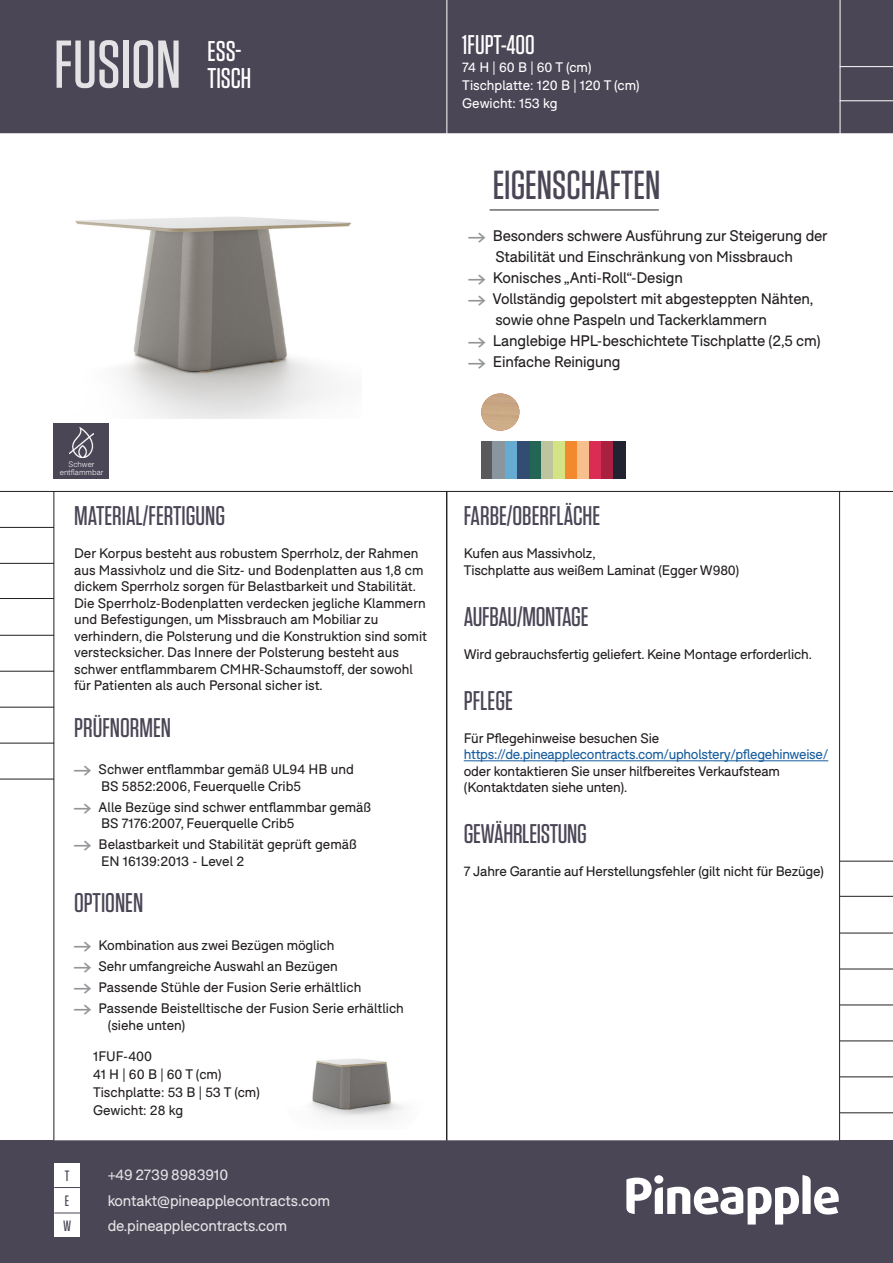
<style>
.page{position:relative;width:893px;height:1263px;background:#fff}
.page>*{position:absolute;margin:0;border:0;box-sizing:border-box;transform-origin:0 0}
.t1{font:500 67.5px "Tungsten";color:#fff}
.t2{font:500 40.5px "Tungsten";color:#4b4656}
.body_1_BLACK{font:500 28.5px "Tungsten";color:#fff}
.t3{font:500 27px "Tungsten";color:#4b4656}
.t4{font:500 27px "Tungsten";color:#fff}
.t5{font:15px/21px "F37 Bolton";letter-spacing:-.01em;color:#231f20;text-align:center}
.t6{font:15px "F37 Bolton";letter-spacing:-.01em;color:#fff}
.t7{font:500 15px "Tungsten";color:#4b4656}
.t8{font:13.5px/16.5px "F37 Bolton";color:#231f20}
.t9{font:13.5px "F37 Bolton";letter-spacing:-.02em;color:#175d9e}
.t10{font:13.5px "F37 Bolton";color:#fff}
.t11{font:300 7.8px "F37 Bolton";color:#fff}
.s1{font-family:"Pinearrow";color:#939598}
.s2{font-family:"Pinearrow";font-size:15px;color:#939598}
</style>
<div class="page">
<div style="left:1px;top:1px;width:891px;height:131px;background:#4b4656"></div>
<div style="left:0;top:0;width:893px;height:133px;border:2px solid #4b4656"></div>
<div style="left:1px;top:1141px;width:891px;height:121px;background:#4b4656"></div>
<div style="left:0;top:1140px;width:893px;height:123px;border:2px solid #4b4656"></div>
<hr style="left:840px;top:861px;width:53px;height:1px;background:#231f20">
<hr style="left:840px;top:1004px;width:53px;height:1px;background:#231f20">
<hr style="left:840px;top:933px;width:53px;height:1px;background:#231f20">
<hr style="left:840px;top:1076px;width:53px;height:1px;background:#231f20">
<hr style="left:840px;top:1040px;width:53px;height:1px;background:#231f20">
<hr style="left:840px;top:969px;width:53px;height:1px;background:#231f20">
<hr style="left:840px;top:1112px;width:53px;height:1px;background:#231f20">
<hr style="left:464px;top:760px;width:364px;height:1px;background:#175d9e">
<hr style="left:840px;top:896px;width:53px;height:1px;background:#231f20">
<svg style="left:626px;top:1175px;width:213px;height:49px"></svg>
<div style="left:654px;top:1175px;width:9px;height:9px;background:#fff;border-radius:50%"></div>
<div style="left:54px;top:1162px;width:26px;height:25px;background:#fff"></div>
<div style="left:54px;top:1187px;width:26px;height:25px;background:#fff"></div>
<svg style="left:54px;top:1187px;width:26px;height:1px"></svg>
<hr style="left:840px;top:491px;width:53px;height:1px;background:#231f20">
<hr style="left:490px;top:210px;width:169px;height:1px;background:#231f20">
<hr style="left:840px;top:0;width:1px;height:135px;background:#fff">
<hr style="left:840px;top:66px;width:53px;height:1px;background:#fff">
<hr style="left:840px;top:100px;width:53px;height:1px;background:#fff">
<hr style="left:446px;top:0;width:1px;height:134px;background:#fff">
<hr style="left:0;top:563px;width:54px;height:1px;background:#231f20">
<hr style="left:0;top:707px;width:54px;height:1px;background:#231f20">
<hr style="left:0;top:635px;width:54px;height:1px;background:#231f20">
<hr style="left:0;top:491px;width:54px;height:1px;background:#231f20">
<hr style="left:0;top:779px;width:54px;height:1px;background:#231f20">
<hr style="left:0;top:743px;width:54px;height:1px;background:#231f20">
<hr style="left:0;top:671px;width:54px;height:1px;background:#231f20">
<hr style="left:0;top:527px;width:54px;height:1px;background:#231f20">
<hr style="left:0;top:598px;width:54px;height:1px;background:#231f20">
<div style="left:54px;top:1212px;width:26px;height:25px;background:#fff"></div>
<svg style="left:54px;top:1212px;width:26px;height:1px"></svg>
<img style="left:75px;top:217px;width:276px;height:201px">
<div style="left:481px;top:442px;width:12px;height:37px;background:#5a5a5b"></div>
<div style="left:529px;top:442px;width:12px;height:37px;background:#246655"></div>
<div style="left:541px;top:442px;width:12px;height:37px;background:#bdc49e"></div>
<div style="left:493px;top:442px;width:12px;height:37px;background:#89969d"></div>
<div style="left:505px;top:442px;width:12px;height:37px;background:#65abd2"></div>
<div style="left:517px;top:442px;width:12px;height:37px;background:#334c71"></div>
<div style="left:553px;top:442px;width:12px;height:37px;background:#d5e387"></div>
<div style="left:565px;top:442px;width:12px;height:37px;background:#f2892c"></div>
<div style="left:577px;top:442px;width:13px;height:37px;background:#f6bf8d"></div>
<div style="left:590px;top:442px;width:12px;height:37px;background:#db2c53"></div>
<div style="left:602px;top:442px;width:12px;height:37px;background:#a82141"></div>
<div style="left:614px;top:442px;width:12px;height:37px;background:#232233"></div>
<div style="left:53px;top:423px;width:56px;height:56px;background:#4b4656"></div>
<img style="left:69px;top:427px;width:25px;height:31px">
<img style="left:481px;top:393px;width:38px;height:38px">
<img style="left:312px;top:1058px;width:92px;height:62px">
<h1 class="t1" style="left:54px;top:29px;width:129px">FUSION</h1>
<p class="body_1_BLACK" style="left:208px;top:36px;width:35px">ESS-</p>
<p class="body_1_BLACK" style="left:208px;top:63px;width:45px">TISCH</p>
<p class="t4" style="left:462px;top:30px;width:74px">1FUPT-400</p>
<p class="t10" style="left:462px;top:59px;width:131px">74 H | 60 B | 60 T (cm)</p>
<p class="t10" style="left:462px;top:77px;width:179px">Tischplatte: 120 B | 120 T (cm)</p>
<p class="t10" style="left:462px;top:95px;width:97px">Gewicht: 153 kg</p>
<p class="t2" style="left:493px;top:163px;width:169px">EIGENSCHAFTEN</p>
<p class="t5" style="left:468px;top:225px;width:361px"><span class="s1">A</span> Besonders schwere Ausführung zur Steigerung der<br>Stabilität und Einschränkung von Missbrauch</p>
<p class="t5" style="left:468px;top:267px;width:216px"><span class="s1">A</span> Konisches „Anti-Roll“-Design</p>
<p class="t5" style="left:495px;top:288px;width:319px;text-align:left;text-indent:-27px"><span class="s1">A</span> Vollständig gepolstert mit abgesteppten Nähten, sowie ohne Paspeln und Tackerklammern</p>
<p class="t5" style="left:468px;top:330px;width:354px"><span class="s1">A</span> Langlebige HPL-beschichtete Tischplatte (2,5 cm)</p>
<p class="t5" style="left:468px;top:351px;width:154px"><span class="s1">A</span> Einfache Reinigung</p>
<p class="t11" style="left:69px;top:460px;width:27px">Schwer</p>
<p class="t11" style="left:60px;top:468px;width:45px">entflammbar</p>
<p class="t3" style="left:74px;top:502px;width:152px">MATERIAL/FERTIGUNG</p>
<p class="t8" style="left:74px;top:545px;width:354px">Der Korpus besteht aus robustem Sperrholz, der Rahmen aus Massivholz und die Sitz- und Bodenplatten aus 1,8 cm dickem Sperrholz sorgen für Belastbarkeit und Stabilität.<br>Die Sperrholz-Bodenplatten verdecken jegliche Klammern und Befestigungen, um Missbrauch am Mobiliar zu verhindern, die Polsterung und die Konstruktion sind somit verstecksicher. Das Innere der Polsterung besteht aus schwer entflammbarem CMHR-Schaumstoff, der sowohl für Patienten als auch Personal sicher ist.</p>
<p class="t3" style="left:74px;top:713px;width:98px">PRÜFNORMEN</p>
<p class="t8" style="left:101px;top:761px;width:254px;text-indent:-27px"><span class="s2">A</span> Schwer entflammbar gemäß UL94 HB und<br>BS 5852:2006, Feuerquelle Crib5</p>
<p class="t8" style="left:101px;top:799px;width:271px;text-indent:-27px"><span class="s2">A</span> Alle Bezüge sind schwer entflammbar gemäß<br>BS 7176:2007, Feuerquelle Crib5</p>
<p class="t8" style="left:101px;top:836px;width:257px;text-indent:-27px"><span class="s2">A</span> Belastbarkeit und Stabilität geprüft gemäß<br>EN 16139:2013 - Level 2</p>
<p class="t3" style="left:74px;top:889px;width:71px">OPTIONEN</p>
<p class="t8" style="left:74px;top:937px;width:262px"><span class="s2">A</span> Kombination aus zwei Bezügen möglich</p>
<p class="t8" style="left:74px;top:958px;width:265px"><span class="s2">A</span> Sehr umfangreiche Auswahl an Bezügen</p>
<p class="t8" style="left:74px;top:979px;width:289px"><span class="s2">A</span> Passende Stühle der Fusion Serie erhältlich</p>
<p class="t8" style="left:108px;top:1000px;width:298px;text-indent:-34px"><span class="s2">A</span> Passende Beistelltische der Fusion Serie erhältlich (siehe unten)</p>
<p class="t8" style="left:93px;top:1048px;width:61px">1FUF-400</p>
<p class="t8" style="left:93px;top:1066px;width:130px">41 H | 60 B | 60 T (cm)</p>
<p class="t8" style="left:93px;top:1084px;width:168px">Tischplatte: 53 B | 53 T (cm)</p>
<p class="t8" style="left:93px;top:1102px;width:92px">Gewicht: 28 kg</p>
<p class="t7" style="left:65px;top:1168px;width:6px">T</p>
<p class="t6" style="left:107px;top:1166px;width:122px">+49 2739 8983910</p>
<p class="t7" style="left:65px;top:1193px;width:6px">E</p>
<p class="t6" style="left:107px;top:1191px;width:224px">kontakt@pineapplecontracts.com</p>
<p class="t7" style="left:63px;top:1218px;width:10px">W</p>
<p class="t6" style="left:107px;top:1217px;width:181px">de.pineapplecontracts.com</p>
<p class="t3" style="left:464px;top:502px;width:138px">FARBE/OBERFLÄCHE</p>
<p class="t8" style="left:464px;top:545px;width:133px">Kufen aus Massivholz,</p>
<p class="t8" style="left:464px;top:562px;width:277px">Tischplatte aus weißem Laminat (Egger W980)</p>
<p class="t3" style="left:464px;top:602px;width:126px">AUFBAU/MONTAGE</p>
<p class="t8" style="left:464px;top:646px;width:350px">Wird gebrauchsfertig geliefert. Keine Montage erforderlich.</p>
<p class="t3" style="left:464px;top:686px;width:51px">PFLEGE</p>
<p class="t8" style="left:464px;top:730px;width:197px">Für Pflegehinweise besuchen Sie</p>
<p class="t9" style="left:464px;top:747px;width:366px">https://de.pineapplecontracts.com/upholstery/pflegehinweise/</p>
<p class="t8" style="left:464px;top:763px;width:318px">oder kontaktieren Sie unser hilfbereites Verkaufsteam</p>
<p class="t8" style="left:464px;top:779px;width:165px">(Kontaktdaten siehe unten).</p>
<p class="t3" style="left:464px;top:820px;width:125px">GEWÄHRLEISTUNG</p>
<p class="t8" style="left:464px;top:863px;width:362px">7 Jahre Garantie auf Herstellungsfehler (gilt nicht für Bezüge)</p>
</div>
